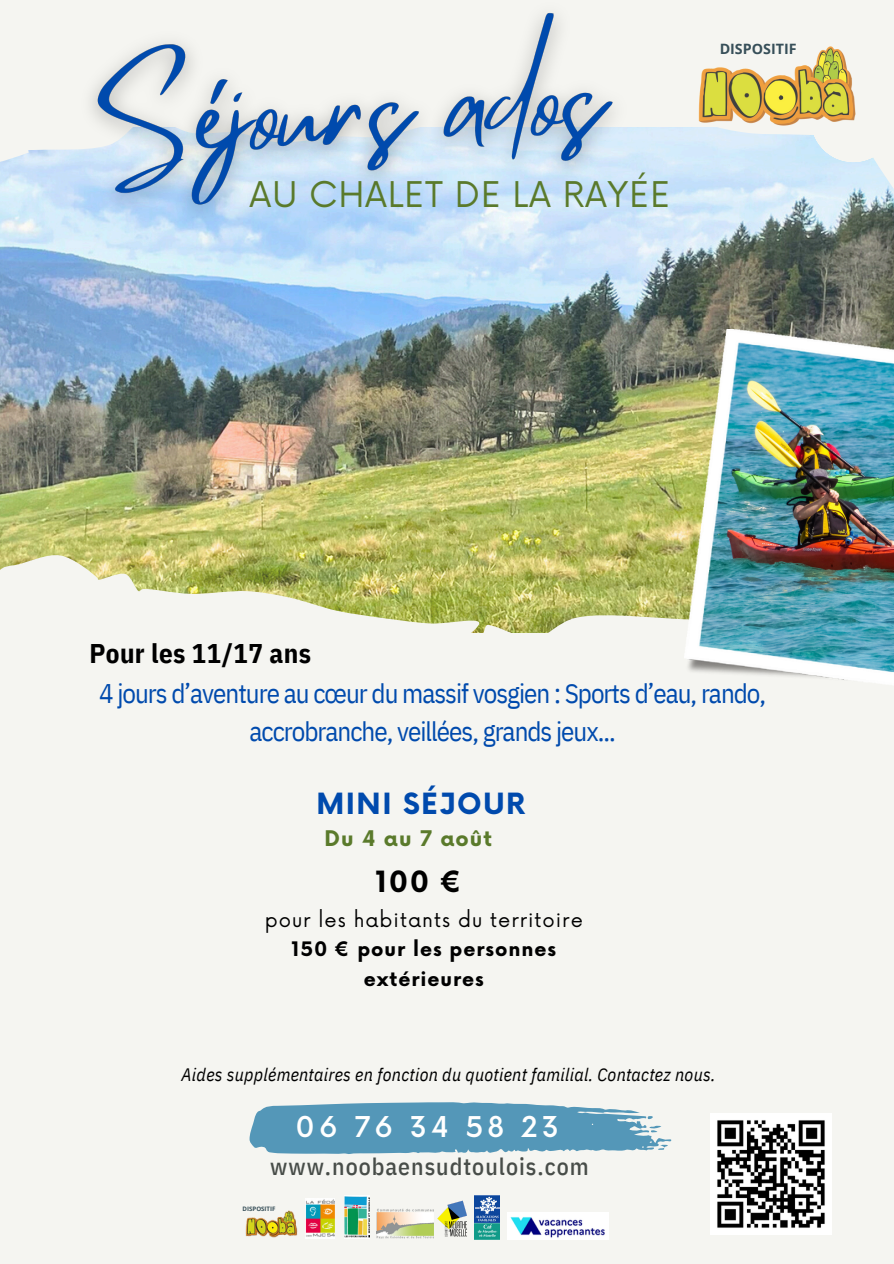
<style>
.page{position:relative;width:894px;height:1264px;background:#fff}
.page>*{position:absolute;margin:0;border:0;box-sizing:border-box;transform-origin:0 0}
.t1{font:34.5px "Now";letter-spacing:.02em;color:#5a7a2b}
.t2{font:700 28.5px "Now";letter-spacing:.05em;color:#004aad}
.t3{font:700 28.5px "Now";color:#000}
.t4{font:500 27.9px "Now";letter-spacing:.15em;color:#fff}
.t5{font:700 27px "IBM Plex Sans Cond";letter-spacing:.015em;color:#000}
.t6{font:26.85px/37.2px "IBM Plex Sans Cond";letter-spacing:-.035em;color:#004aad;text-align:center}
.t7{font:500 23.85px "IBM Plex Sans Cond";letter-spacing:.04em;color:#484d49}
.t8{font:700 21px "Now";letter-spacing:.05em;color:#5a7a2b}
.t9{font:700 19.5px/29.2px "Now";letter-spacing:.05em;color:#000;text-align:center}
.t10{font:19.5px "Now";letter-spacing:.05em;color:#000}
.t11{font:italic 18px "IBM Plex Sans Cond";letter-spacing:.015em;color:#000}
.t12{font:700 14.25px "Open Sans";color:#374f59}
.t13{font:700 6.15px "Open Sans";color:#374f59}
</style>
<div class="page">
<div style="left:0;top:0;width:893px;height:1263px;background:#f5f5f1"></div>
<img style="left:0;top:168px;width:893px;height:439px">
<svg style="left:249px;top:1102px;width:422px;height:52px"></svg>
<svg style="left:0;top:127px;width:836px;height:41px;fill:#d5ecfa"></svg>
<img style="left:63px;top:12px;width:584px;height:232px">
<svg style="left:526px;top:576px;width:158px;height:57px"></svg>
<svg style="left:0;top:554px;width:521px;height:79px"></svg>
<svg style="left:836px;top:162px;width:57px;height:91px"></svg>
<svg style="left:807px;top:136px;width:69px;height:26px"></svg>
<img style="left:697px;top:46px;width:159px;height:90px">
<img style="left:684px;top:330px;width:209px;height:355px">
<img style="left:305px;top:1198px;width:30px;height:40px">
<img style="left:344px;top:1195px;width:26px;height:43px">
<img style="left:376px;top:1208px;width:58px;height:30px">
<img style="left:437px;top:1200px;width:30px;height:37px">
<img style="left:474px;top:1195px;width:25px;height:44px">
<img style="left:507px;top:1212px;width:101px;height:27px">
<img style="left:245px;top:1210px;width:53px;height:28px">
<img style="left:710px;top:1113px;width:121px;height:121px">
<p class="t1" style="left:249px;top:175px;width:422px">AU CHALET DE LA RAYÉE</p>
<p class="t12" style="left:719px;top:39px;width:78px">DISPOSITIF</p>
<p class="t5" style="left:89px;top:635px;width:223px">Pour les 11/17 ans</p>
<h2 class="t6" style="left:99px;top:674px;width:668px">4 jours d’aventure au cœur du massif vosgien : Sports d’eau, rando, accrobranche, veillées, grands jeux...</h2>
<p class="t2" style="left:316px;top:788px;width:210px">MINI SÉJOUR</p>
<p class="t8" style="left:324px;top:827px;width:169px">Du 4 au 7 août</p>
<p class="t3" style="left:375px;top:866px;width:88px">100 €</p>
<h3 class="t10" style="left:265px;top:909px;width:319px">pour les habitants du territoire</h3>
<h6 class="t9" style="left:291px;top:935px;width:266px">150 € pour les personnes extérieures</h6>
<p class="t11" style="left:181px;top:1062px;width:535px">Aides supplémentaires en fonction du quotient familial. Contactez nous.</p>
<p class="t4" style="left:295px;top:1112px;width:265px">06 76 34 58 23</p>
<p class="t7" style="left:270px;top:1150px;width:320px">www.noobaensudtoulois.com</p>
<p class="t13" style="left:242px;top:1204px;width:34px">DISPOSITIF</p>
</div>
